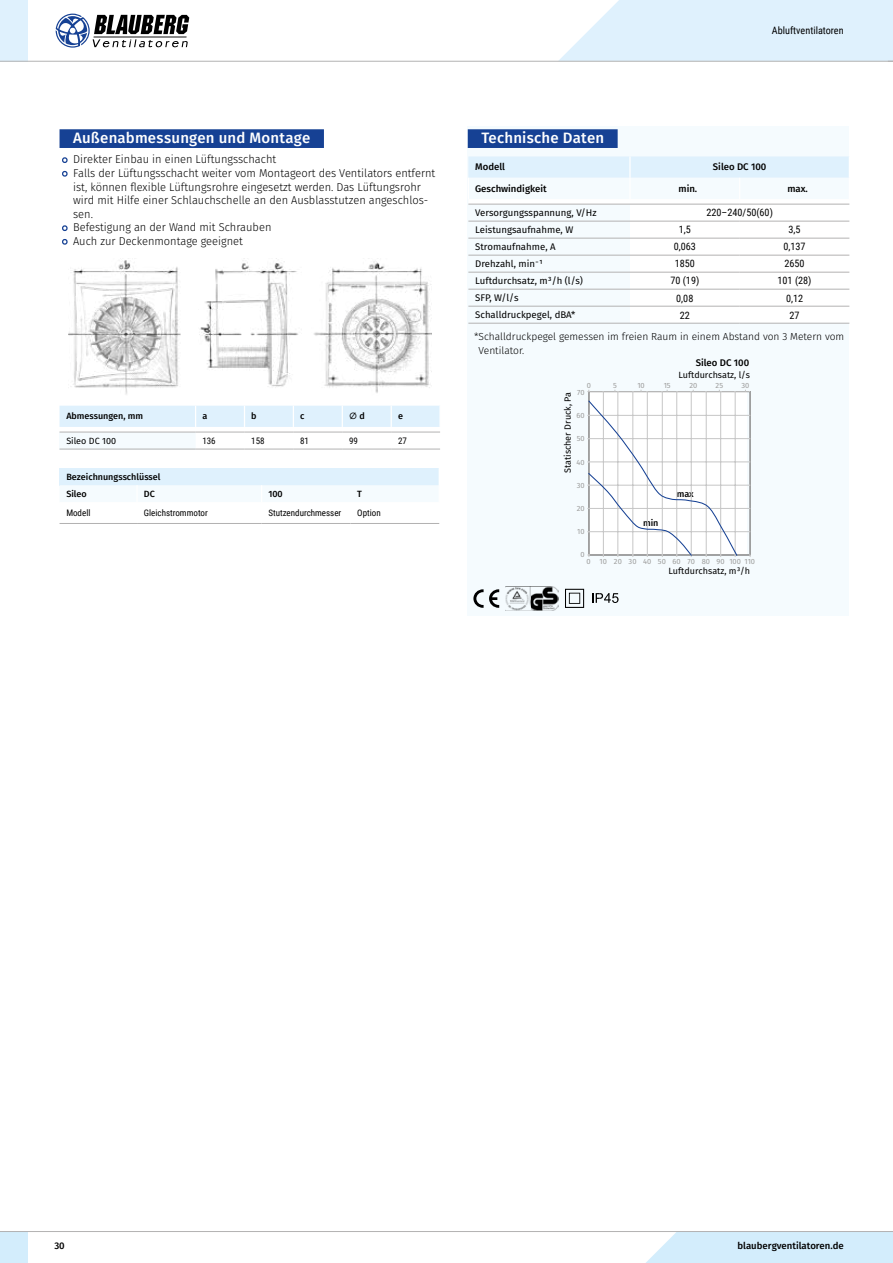
<style>
.page{position:relative;width:893px;height:1263px;background:#fff}
.page>*{position:absolute;margin:0;border:0;box-sizing:border-box;transform-origin:0 0}
.t1{font:500 15px "Fira Sans";letter-spacing:.015em;color:#fff}
.t2{font:300 11.4px/13.6px "Fira Sans";color:#000}
.t3{font:10.2px "Roboto Condensed";color:#000}
.t4{font:300 10.2px/13.6px "Fira Sans";color:#000}
.t5{font:9.6px "Fira Sans";color:#000}
.t6{font:500 9.6px "Fira Sans";color:#000}
.t7{font:9px "Fira Sans";color:#000}
.t8{font:500 9px/17px "Fira Sans";color:#000}
.t9{font:9px "Roboto Condensed";color:#000}
.t10{font:7.5px "Fira Sans";color:#9d9d9c}
.s1{font-weight:700;font-size:16.2px;color:#164194}
</style>
<div class="page">
<div style="left:468px;top:126px;width:381px;height:489px;background:#f5fbfe"></div>
<div style="left:468px;top:129px;width:150px;height:19px;background:#164194"></div>
<svg style="left:468px;top:156px;width:382px;height:167px"></svg>
<hr style="left:468px;top:204px;width:162px;height:1px;background:#b3b2b2">
<hr style="left:468px;top:323px;width:162px;height:1px;background:#b3b2b2">
<hr style="left:630px;top:204px;width:110px;height:1px;background:#b3b2b2">
<hr style="left:740px;top:204px;width:109px;height:1px;background:#b3b2b2">
<hr style="left:630px;top:323px;width:110px;height:1px;background:#b3b2b2">
<hr style="left:740px;top:323px;width:109px;height:1px;background:#b3b2b2">
<div style="left:589px;top:392px;width:158px;height:163px;background:#fff"></div>
<hr style="left:589px;top:391px;width:161px;height:1px;background:#c6c6c6">
<hr style="left:589px;top:415px;width:161px;height:1px;background:#c6c6c6">
<hr style="left:589px;top:438px;width:161px;height:1px;background:#c6c6c6">
<hr style="left:589px;top:462px;width:161px;height:1px;background:#c6c6c6">
<hr style="left:589px;top:485px;width:161px;height:1px;background:#c6c6c6">
<hr style="left:589px;top:508px;width:161px;height:1px;background:#c6c6c6">
<hr style="left:589px;top:531px;width:161px;height:1px;background:#c6c6c6">
<hr style="left:750px;top:392px;width:1px;height:163px;background:#c6c6c6">
<hr style="left:735px;top:392px;width:1px;height:163px;background:#c6c6c6">
<hr style="left:720px;top:392px;width:1px;height:163px;background:#c6c6c6">
<hr style="left:706px;top:392px;width:1px;height:163px;background:#c6c6c6">
<hr style="left:691px;top:392px;width:1px;height:163px;background:#c6c6c6">
<hr style="left:676px;top:392px;width:1px;height:163px;background:#c6c6c6">
<hr style="left:662px;top:392px;width:1px;height:163px;background:#c6c6c6">
<hr style="left:647px;top:392px;width:1px;height:163px;background:#c6c6c6">
<hr style="left:633px;top:392px;width:1px;height:163px;background:#c6c6c6">
<hr style="left:618px;top:392px;width:1px;height:163px;background:#c6c6c6">
<hr style="left:603px;top:392px;width:1px;height:163px;background:#c6c6c6">
<hr style="left:589px;top:392px;width:1px;height:163px;background:#c6c6c6">
<hr style="left:589px;top:555px;width:161px;height:1px;background:#c6c6c6">
<svg style="left:587px;top:400px;width:150px;height:157px"></svg>
<svg style="left:565px;top:589px;width:19px;height:19px"></svg>
<svg style="left:473px;top:589px;width:26px;height:19px"></svg>
<img style="left:505px;top:586px;width:54px;height:24px">
<svg style="left:592px;top:593px;width:27px;height:10px"></svg>
<div style="left:60px;top:129px;width:264px;height:19px;background:#164194"></div>
<hr style="left:60px;top:449px;width:136px;height:1px;background:#b3b2b2">
<svg style="left:60px;top:406px;width:380px;height:43px"></svg>
<hr style="left:60px;top:432px;width:136px;height:1px;background:#b3b2b2">
<hr style="left:196px;top:432px;width:48px;height:1px;background:#b3b2b2">
<hr style="left:244px;top:432px;width:49px;height:1px;background:#b3b2b2">
<hr style="left:293px;top:432px;width:49px;height:1px;background:#b3b2b2">
<hr style="left:342px;top:432px;width:49px;height:1px;background:#b3b2b2">
<hr style="left:391px;top:432px;width:49px;height:1px;background:#b3b2b2">
<hr style="left:196px;top:449px;width:48px;height:1px;background:#b3b2b2">
<hr style="left:244px;top:449px;width:49px;height:1px;background:#b3b2b2">
<hr style="left:293px;top:449px;width:49px;height:1px;background:#b3b2b2">
<hr style="left:342px;top:449px;width:49px;height:1px;background:#b3b2b2">
<hr style="left:391px;top:449px;width:49px;height:1px;background:#b3b2b2">
<img style="left:69px;top:260px;width:362px;height:135px">
<div style="left:60px;top:468px;width:379px;height:18px;background:#dff1fd"></div>
<hr style="left:60px;top:523px;width:77px;height:1px;background:#b3b2b2">
<hr style="left:137px;top:523px;width:125px;height:1px;background:#b3b2b2">
<hr style="left:262px;top:523px;width:88px;height:1px;background:#b3b2b2">
<hr style="left:350px;top:523px;width:89px;height:1px;background:#b3b2b2">
<div style="left:646px;top:1232px;width:247px;height:31px;background:#d3edfc"></div>
<div style="left:0;top:1231px;width:27px;height:32px;background:#d3edfc"></div>
<hr style="left:0;top:1231px;width:893px;height:1px;background:#b3b2b2">
<div style="left:0;top:0;width:27px;height:61px;background:#dff1fd"></div>
<svg style="left:56px;top:14px;width:133px;height:34px"></svg>
<hr style="left:0;top:61px;width:893px;height:1px;background:#b3b2b2">
<svg style="left:558px;top:0;width:335px;height:62px;background:#e1f1fb"></svg>
<h1 class="t1" style="left:73px;top:127px;width:239px">Außenabmessungen und Montage</h1>
<p class="t2" style="left:62px;top:153px;width:216px"><span class="s1">•</span> Direkter Einbau in einen Lüftungsschacht</p>
<p class="t2" style="left:73px;top:167px;width:364px;text-indent:-11px"><span class="s1">•</span> Falls der Lüftungsschacht weiter vom Montageort des Ventilators entfernt ist, können flexible Lüftungsrohre eingesetzt werden. Das Lüftungsrohr wird mit Hilfe einer Schlauchschelle an den Ausblasstutzen angeschlos&shy;sen.</p>
<p class="t2" style="left:62px;top:221px;width:211px"><span class="s1">•</span> Befestigung an der Wand mit Schrauben</p>
<p class="t2" style="left:62px;top:235px;width:182px"><span class="s1">•</span> Auch zur Deckenmontage geeignet</p>
<p class="t8" style="left:66px;top:408px;width:78px">Abmessungen, mm</p>
<p class="t8" style="left:202px;top:408px;width:6px">a</p>
<p class="t8" style="left:251px;top:408px;width:7px">b</p>
<p class="t8" style="left:300px;top:408px;width:6px">c</p>
<p class="t8" style="left:349px;top:408px;width:17px">∅ d</p>
<p class="t8" style="left:398px;top:408px;width:6px">e</p>
<p class="t7" style="left:66px;top:434px;width:51px">Sileo DC 100</p>
<p class="t9" style="left:202px;top:434px;width:15px">136</p>
<p class="t9" style="left:251px;top:434px;width:15px">158</p>
<p class="t9" style="left:300px;top:434px;width:10px">81</p>
<p class="t9" style="left:349px;top:434px;width:10px">99</p>
<p class="t9" style="left:398px;top:434px;width:10px">27</p>
<p class="t8" style="left:66px;top:469px;width:96px">Bezeichnungsschlüssel<br>Sileo</p>
<p class="t8" style="left:144px;top:486px;width:12px">DC</p>
<p class="t8" style="left:268px;top:486px;width:16px">100</p>
<p class="t8" style="left:357px;top:486px;width:6px">T</p>
<p class="t9" style="left:66px;top:506px;width:26px">Modell</p>
<p class="t9" style="left:144px;top:506px;width:65px">Gleichstrommotor</p>
<p class="t9" style="left:268px;top:506px;width:74px">Stutzendurchmesser</p>
<p class="t9" style="left:357px;top:506px;width:25px">Option</p>
<p class="t3" style="left:772px;top:24px;width:73px">Abluftventilatoren</p>
<h1 class="t1" style="left:481px;top:127px;width:124px">Technische Daten</h1>
<p class="t6" style="left:475px;top:160px;width:31px">Modell</p>
<p class="t6" style="left:713px;top:160px;width:55px">Sileo DC 100</p>
<p class="t6" style="left:475px;top:182px;width:73px">Geschwindigkeit</p>
<p class="t6" style="left:678px;top:182px;width:20px">min.</p>
<p class="t6" style="left:787px;top:182px;width:22px">max.</p>
<p class="t5" style="left:475px;top:206px;width:123px">Versorgungsspannung, V/Hz</p>
<p class="t3" style="left:706px;top:206px;width:68px">220–240/50(60)</p>
<p class="t5" style="left:475px;top:223px;width:100px">Leistungsaufnahme, W</p>
<p class="t3" style="left:679px;top:223px;width:14px">1,5</p>
<p class="t3" style="left:788px;top:223px;width:14px">3,5</p>
<p class="t5" style="left:475px;top:240px;width:82px">Stromaufnahme, A</p>
<p class="t3" style="left:674px;top:240px;width:24px">0,063</p>
<p class="t3" style="left:783px;top:240px;width:24px">0,137</p>
<p class="t5" style="left:475px;top:257px;width:69px">Drehzahl, min⁻¹</p>
<p class="t3" style="left:675px;top:257px;width:22px">1850</p>
<p class="t3" style="left:784px;top:257px;width:22px">2650</p>
<p class="t5" style="left:475px;top:274px;width:109px">Luftdurchsatz, m³/h (l/s)</p>
<p class="t3" style="left:670px;top:274px;width:30px">70 (19)</p>
<p class="t3" style="left:777px;top:274px;width:35px">101 (28)</p>
<p class="t5" style="left:475px;top:291px;width:45px">SFP, W/l/s</p>
<p class="t3" style="left:676px;top:291px;width:19px">0,08</p>
<p class="t3" style="left:786px;top:291px;width:19px">0,12</p>
<p class="t5" style="left:475px;top:308px;width:102px">Schalldruckpegel, dBA*</p>
<p class="t3" style="left:680px;top:308px;width:12px">22</p>
<p class="t3" style="left:789px;top:308px;width:12px">27</p>
<p class="t4" style="left:479px;top:331px;width:367px;text-indent:-4px">*Schalldruckpegel gemessen im freien Raum in einem Abstand von 3 Metern vom<br>Ventilator.</p>
<p class="t6" style="left:696px;top:356px;width:55px">Sileo DC 100</p>
<p class="t7" style="left:678px;top:368px;width:73px">Luftdurchsatz, l/s</p>
<p class="t10" style="left:587px;top:380px;width:6px">0</p>
<p class="t10" style="left:637px;top:380px;width:9px">10</p>
<p class="t10" style="left:613px;top:380px;width:5px">5</p>
<p class="t10" style="left:741px;top:380px;width:9px">30</p>
<p class="t10" style="left:664px;top:380px;width:9px">15</p>
<p class="t10" style="left:689px;top:380px;width:9px">20</p>
<p class="t10" style="left:716px;top:380px;width:9px">25</p>
<p class="t7" style="left:561px;top:473px;width:83px;rotate:-90deg">Statischer Druck, Pa</p>
<p class="t10" style="left:577px;top:387px;width:9px">70</p>
<p class="t10" style="left:576px;top:410px;width:10px">60</p>
<p class="t10" style="left:577px;top:433px;width:9px">50</p>
<p class="t10" style="left:576px;top:457px;width:10px">40</p>
<p class="t10" style="left:577px;top:480px;width:9px">30</p>
<p class="t10" style="left:577px;top:503px;width:9px">20</p>
<p class="t10" style="left:577px;top:526px;width:9px">10</p>
<p class="t10" style="left:580px;top:549px;width:6px">0</p>
<p class="t8" style="left:643px;top:515px;width:17px">min</p>
<p class="t8" style="left:677px;top:486px;width:18px">max</p>
<p class="t10" style="left:744px;top:556px;width:12px">110</p>
<p class="t10" style="left:586px;top:556px;width:6px">0</p>
<p class="t10" style="left:614px;top:556px;width:9px">20</p>
<p class="t10" style="left:599px;top:556px;width:9px">10</p>
<p class="t10" style="left:629px;top:556px;width:83px">30 40 50 60 70 80</p>
<p class="t10" style="left:729px;top:556px;width:13px">100</p>
<p class="t10" style="left:716px;top:556px;width:10px">90</p>
<p class="t7" style="left:668px;top:564px;width:83px">Luftdurchsatz, m³/h</p>
<p class="t6" style="left:54px;top:1239px;width:12px">30</p>
<p class="t6" style="left:737px;top:1239px;width:108px">blaubergventilatoren.de</p>
</div>
